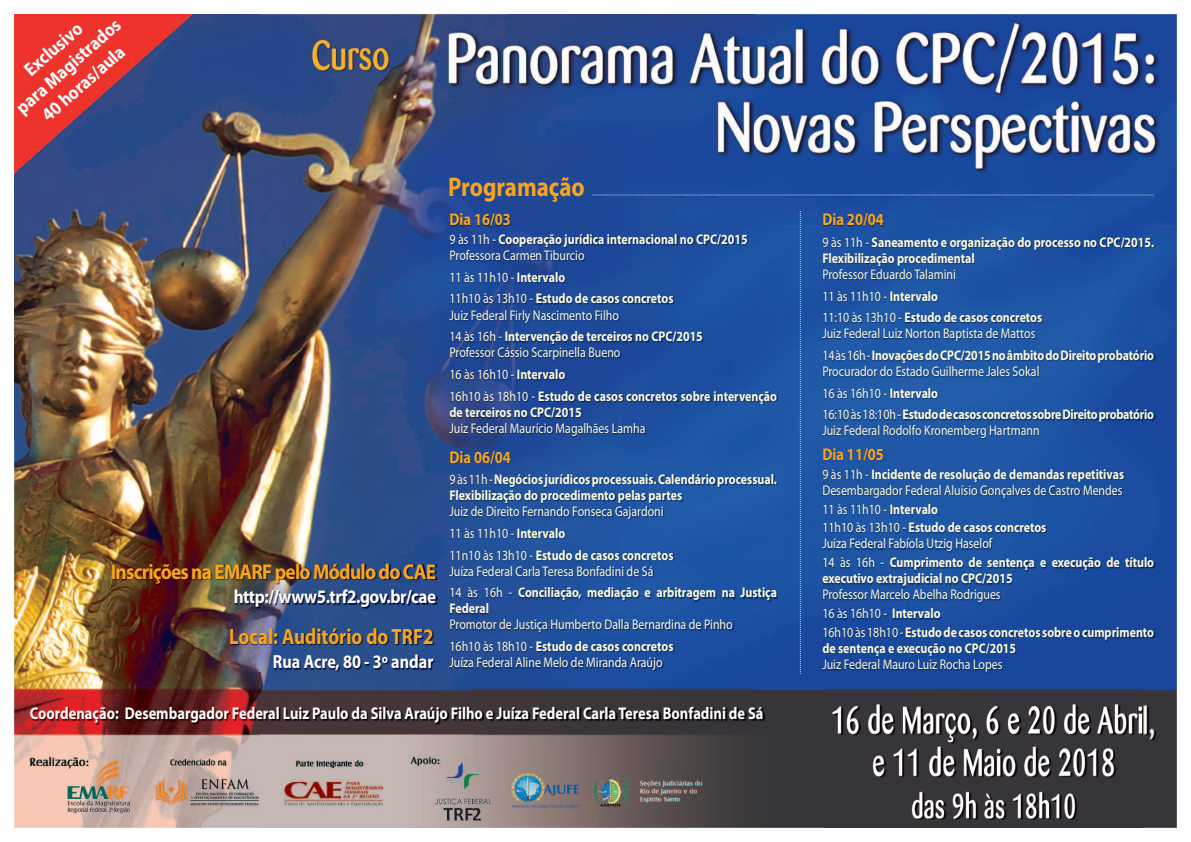
<style>
.page{position:relative;width:1191px;height:842px;background:#fff}
.page>*{position:absolute;margin:0;border:0;box-sizing:border-box;transform-origin:0 0}
.t1{font:700 27px "Myriad Pro";color:#f9a51b;scale:.85 1}
.t2{font:700 22.2px "Myriad Pro";color:#f9a51b;scale:.85 1}
.t3{font:700 21.5px "Myriad Pro";letter-spacing:-.04em;color:#f9a51b;scale:.9 1}
.t4{font:700 19px/22.8px "Myriad Pro";letter-spacing:-.01em;color:#fff;text-align:center;scale:.9 1}
.t5{font:700 19px "Myriad Pro";letter-spacing:-.03em;color:#fff;scale:.9 1}
.t6{font:700 19px "Myriad Pro";letter-spacing:-.01em;color:#fff;scale:.85 1}
.t7{font:700 17px "Myriad Pro";color:#fff;scale:.85 1}
.t8{font:700 17px "Myriad Pro";color:#f9a51b;scale:.85 1}
.t9{font:14px/21.7px "Myriad Pro";color:#fbfbdd;scale:.85 1}
.t10{font:700 14px/16px "Myriad Pro";color:#fbfbdd;scale:.85 1}
.s1{font-weight:400}
.s2{font-weight:700}
</style>
<div class="page">
<img style="left:14px;top:14px;width:493px;height:212px">
<img style="left:507px;top:14px;width:247px;height:200px">
<img style="left:754px;top:14px;width:422px;height:212px">
<img style="left:14px;top:226px;width:246px;height:602px">
<img style="left:260px;top:226px;width:189px;height:248px">
<img style="left:754px;top:226px;width:70px;height:602px">
<img style="left:1142px;top:226px;width:34px;height:602px">
<img style="left:260px;top:474px;width:212px;height:233px">
<img style="left:472px;top:671px;width:282px;height:157px">
<img style="left:824px;top:673px;width:318px;height:155px">
<img style="left:260px;top:725px;width:212px;height:103px">
<img style="left:231px;top:628px;width:203px;height:43px">
<img style="left:112px;top:564px;width:325px;height:44px">
<img style="left:449px;top:214px;width:329px;height:457px">
<img style="left:31px;top:707px;width:733px;height:18px">
<svg style="left:592px;top:194px;width:561px;height:1px"></svg>
<svg style="left:800px;top:211px;width:1px;height:463px"></svg>
<img style="left:822px;top:214px;width:333px;height:459px">
<h3 class="t4" style="left:-4px;top:85px;width:149px;rotate:-42deg">Exclusivo<br>para Magistrados<br>40 horas/aula</h3>
<h1 class="t1" style="left:448px;top:170px;width:162px">Programação</h1>
<p class="t8" style="left:449px;top:208px;width:74px">Dia 16/03</p>
<p class="t10" style="left:449px;top:231px;width:352px"><span class="s1">9 às 11h -</span> Cooperação jurídica internacional no CPC/2015<br><span class="s1">Professora Carmen Tiburcio</span></p>
<p class="t10" style="left:449px;top:266px;width:265px;line-height:21.7px"><span class="s1">11 às 11h10 -</span> Intervalo<br><span class="s1">11h10 às 13h10 -</span> Estudo de casos concretos</p>
<p class="t9" style="left:449px;top:304px;width:300px">Juiz Federal Firly Nascimento Filho<br>14 às 16h - <span class="s2">Intervenção de terceiros no CPC/2015</span></p>
<p class="t9" style="left:449px;top:341px;width:387px">Professor Cássio Scarpinella Bueno<br>16 às 16h10 - <span class="s2">Intervalo<br></span>16h10 às 18h10 - <span class="s2">Estudo de casos concretos sobre intervenção</span></p>
<p class="t10" style="left:449px;top:403px;width:157px">de terceiros no CPC/2015</p>
<p class="t9" style="left:449px;top:417px;width:232px">Juiz Federal Maurício Magalhães Lamha</p>
<p class="t8" style="left:449px;top:446px;width:74px">Dia 06/04</p>
<p class="t10" style="left:449px;top:471px;width:387px"><span class="s1">9 às 11h -</span> Negócios jurídicos processuais. Calendário processual.<br>Flexibilização do procedimento pelas partes</p>
<p class="t9" style="left:449px;top:501px;width:265px">Juiz de Direito Fernando Fonseca Gajardoni<br>11 às 11h10 - <span class="s2">Intervalo<br></span>11n10 às 13h10 - <span class="s2">Estudo de casos concretos</span></p>
<p class="t9" style="left:449px;top:560px;width:387px">Juíza Federal Carla Teresa Bonfadini de Sá<br>14 às 16h - <span class="s2">Conciliação, mediação e arbitragem na Justiça</span></p>
<p class="t10" style="left:449px;top:600px;width:48px">Federal</p>
<p class="t9" style="left:449px;top:614px;width:335px">Promotor de Justiça Humberto Dalla Bernardina de Pinho<br>16h10 às 18h10 - <span class="s2">Estudo de casos concretos</span></p>
<p class="t9" style="left:449px;top:651px;width:252px">Juíza Federal Aline Melo de Miranda Araújo</p>
<p class="t7" style="left:30px;top:702px;width:865px">Coordenação: Desembargador Federal Luiz Paulo da Silva Araújo Filho e Juíza Federal Carla Teresa Bonfadini de Sá</p>
<h3 class="t3" style="left:111px;top:558px;width:363px">Inscrições na EMARF pelo Módulo do CAE</h3>
<h3 class="t5" style="left:234px;top:584px;width:226px">http://www5.trf2.gov.br/cae</h3>
<h2 class="t2" style="left:229px;top:622px;width:242px">Local: Auditório do TRF2</h2>
<h3 class="t6" style="left:273px;top:649px;width:190px">Rua Acre, 80 - 3º andar</h3>
<p class="t8" style="left:822px;top:208px;width:74px">Dia 20/04</p>
<p class="t10" style="left:822px;top:234px;width:392px"><span class="s1">9 às 11h -</span> Saneamento e organização do processo no CPC/2015.<br>Flexibilização procedimental</p>
<p class="t9" style="left:822px;top:263px;width:260px">Professor Eduardo Talamini<br>11 às 11h10 - <span class="s2">Intervalo<br></span>11:10 às 13h10 - <span class="s2">Estudo de casos concretos</span></p>
<p class="t10" style="left:822px;top:322px;width:392px;line-height:21.7px"><span class="s1">Juiz Federal Luiz Norton Baptista de Mattos<br>14 às 16h -</span> Inovações do CPC/2015 no âmbito do Direito probatório</p>
<p class="t9" style="left:822px;top:360px;width:392px">Procurador do Estado Guilherme Jales Sokal<br>16 às 16h10 - <span class="s2">Intervalo<br></span>16:10 às 18:10h - <span class="s2">Estudo de casos concretos sobre Direito probatório</span></p>
<p class="t9" style="left:822px;top:420px;width:257px">Juiz Federal Rodolfo Kronemberg Hartmann</p>
<p class="t8" style="left:822px;top:443px;width:74px">Dia 11/05</p>
<p class="t9" style="left:822px;top:466px;width:357px;line-height:16px">9 às 11h - <span class="s2">Incidente de resolução de demandas repetitivas<br></span>Desembargador Federal Aluísio Gonçalves de Castro Mendes</p>
<p class="t10" style="left:822px;top:499px;width:265px;line-height:18.8px"><span class="s1">11 às 11h10 -</span> Intervalo<br><span class="s1">11h10 às 13h10 -</span> Estudo de casos concretos</p>
<p class="t9" style="left:822px;top:534px;width:392px;line-height:18.8px">Juíza Federal Fabíola Utzig Haselof<br>14 às 16h - <span class="s2">Cumprimento de sentença e execução de título</span></p>
<p class="t10" style="left:822px;top:570px;width:225px">executivo extrajudicial no CPC/2015</p>
<p class="t9" style="left:822px;top:585px;width:392px;line-height:18.8px">Professor Marcelo Abelha Rodrigues<br>16 às 16h10 - <span class="s2">Intervalo<br></span>16h10 às 18h10 - <span class="s2">Estudo de casos concretos sobre o cumprimento</span></p>
<p class="t10" style="left:822px;top:640px;width:229px">de sentença e execução no CPC/2015</p>
<p class="t9" style="left:822px;top:653px;width:213px">Juiz Federal Mauro Luiz Rocha Lopes</p>
</div>
